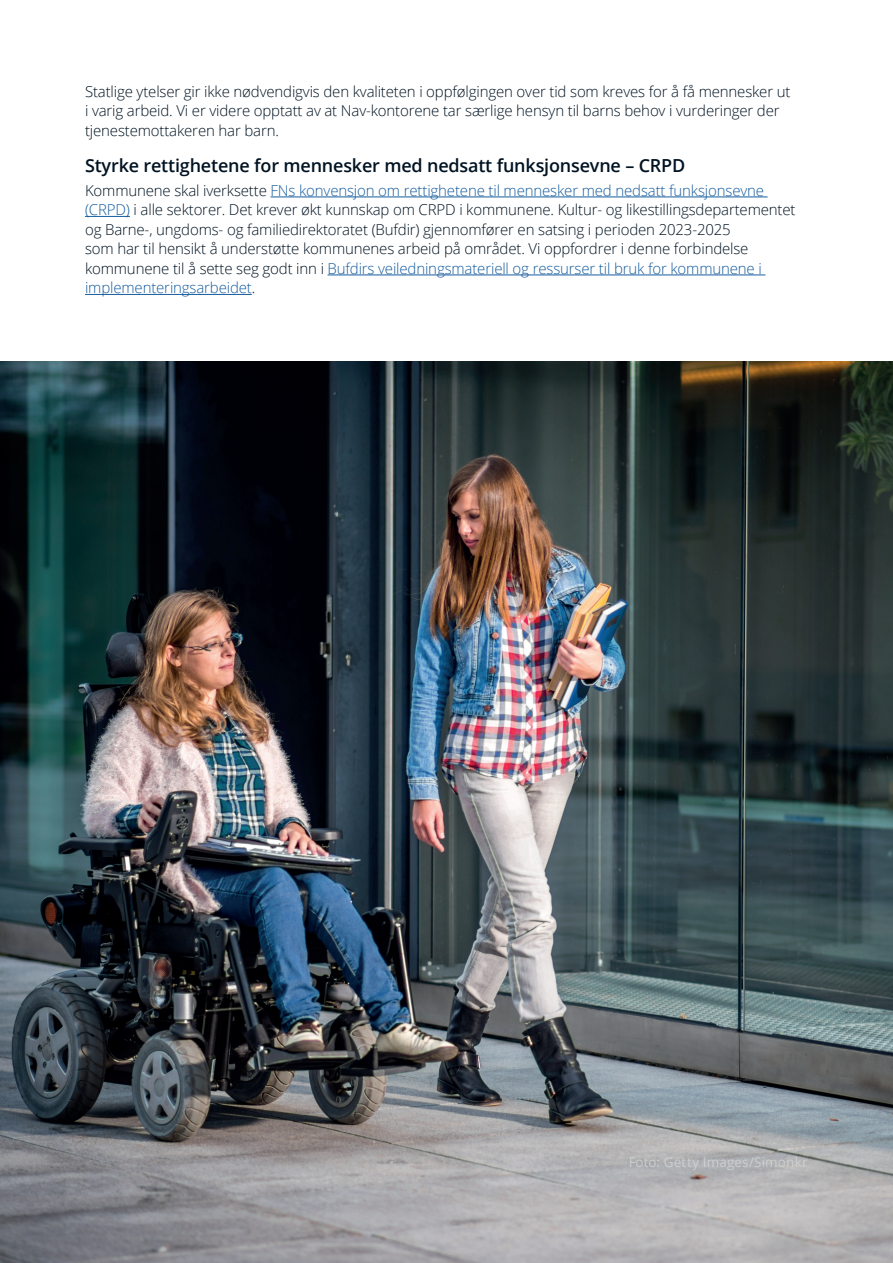
<style>
.page{position:relative;width:893px;height:1263px;background:#fff}
.page>*{position:absolute;margin:0;border:0;box-sizing:border-box;transform-origin:0 0}
.Undertittel{font:600 18px "Open Sans";letter-spacing:-.01em;color:#001322}
.Brødtekst{font:300 15px/19.5px "Open Sans";letter-spacing:-.01em;color:#001322}
.t1{font:13.5px "Open Sans";letter-spacing:.01em;color:#d6d9d7}
.s1{color:#175d9e}
</style>
<div class="page">
<img style="left:0;top:361px;width:893px;height:902px">
<hr style="left:271px;top:197px;width:497px;height:1px;background:#175d9e">
<hr style="left:85px;top:216px;width:45px;height:1px;background:#175d9e">
<hr style="left:328px;top:275px;width:437px;height:1px;background:#175d9e">
<hr style="left:85px;top:294px;width:167px;height:1px;background:#175d9e">
<p class="Brødtekst" style="left:85px;top:81px;width:707px">Statlige ytelser gir ikke nødvendigvis den kvaliteten i oppfølgingen over tid som kreves for å få mennesker ut i varig arbeid. Vi er videre opptatt av at Nav-kontorene tar særlige hensyn til barns behov i vurderinger der tjenestemottakeren har barn.</p>
<p class="Undertittel" style="left:85px;top:153px;width:602px">Styrke rettighetene for mennesker med nedsatt funksjonsevne – CRPD</p>
<p class="Brødtekst" style="left:85px;top:180px;width:712px">Kommunene skal iverksette <span class="s1">FNs konvensjon om rettighetene til mennesker med nedsatt funksjonsevne (CRPD)</span> i alle sektorer. Det krever økt kunnskap om CRPD i kommunene. Kultur- og likestillingsdepartementet og Barne-, ungdoms- og familiedirektoratet (Bufdir) gjennomfører en satsing i perioden 2023-2025<br>som har til hensikt å understøtte kommunenes arbeid på området. Vi oppfordrer i denne forbindelse kommunene til å sette seg godt inn i <span class="s1">Bufdirs veiledningsmateriell og ressurser til bruk for kommunene i implementeringsarbeidet</span>.</p>
<p class="t1" style="left:628px;top:1152px;width:181px">Foto: Getty Images/Simonkr</p>
</div>
